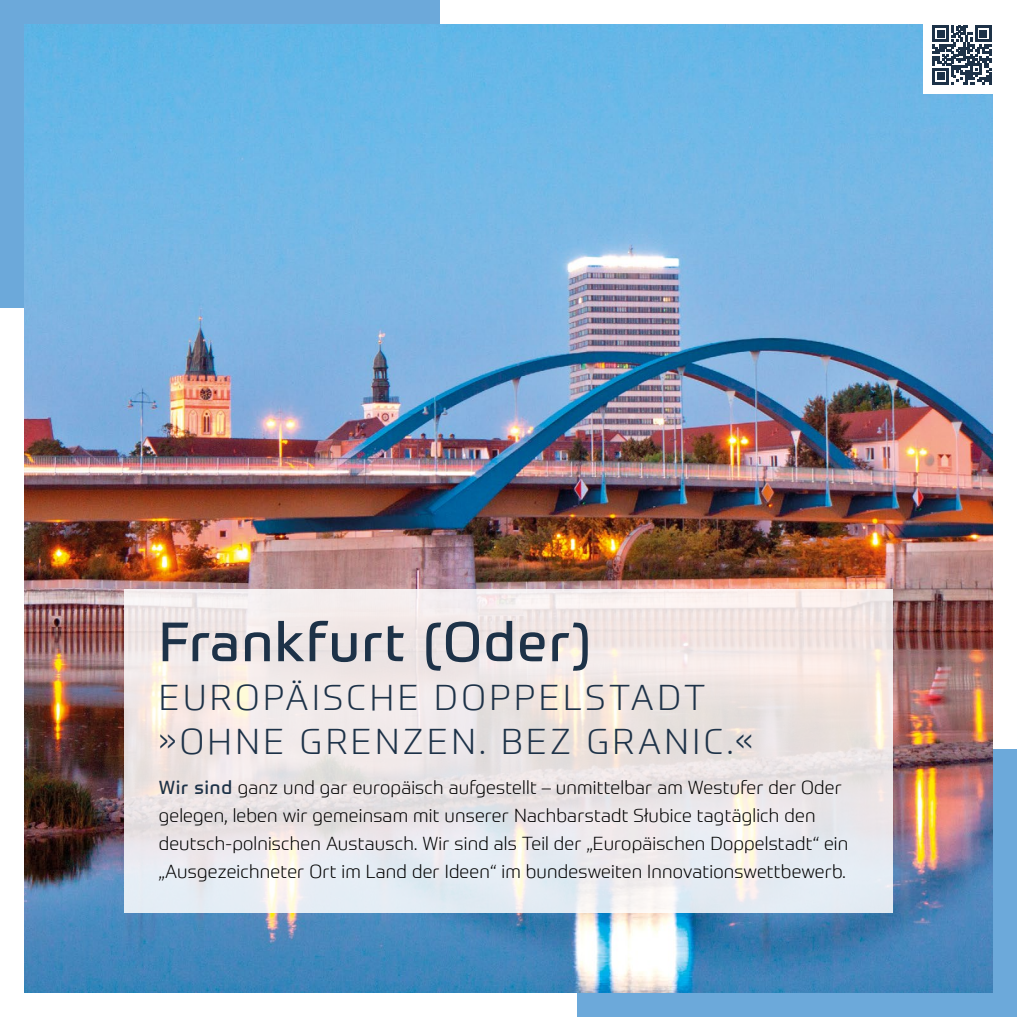
<style>
.page{position:relative;width:1017px;height:1017px;background:#fff}
.page>*{position:absolute;margin:0;border:0;box-sizing:border-box;transform-origin:0 0}
.Headline{font:54.25px "Prometo";letter-spacing:.04em;color:#1d3248}
.Headline-2{font:300 35px/43.8px "Prometo";letter-spacing:.1em;color:#1d3248}
.Text{font:300 18.38px/28px "Prometo";letter-spacing:.01em;color:#000}
.s1{font-weight:400;color:#1d3248}
</style>
<div class="page">
<div style="left:0;top:0;width:439px;height:308px;background:#6ca9da"></div>
<div style="left:578px;top:749px;width:439px;height:268px;background:#6ca9da"></div>
<img style="left:25px;top:25px;width:967px;height:967px">
<svg style="left:124px;top:589px;width:769px;height:324px;background:#ede7e8"></svg>
<div style="left:923px;top:16px;width:78px;height:78px;background:#fff"></div>
<svg style="left:933px;top:26px;width:58px;height:58px"></svg>
<p class="Headline" style="left:159px;top:609px;width:434px">Frankfurt (Oder)</p>
<p class="Headline-2" style="left:159px;top:675px;width:596px">EUROPÄISCHE DOPPELSTADT »OHNE GRENZEN. BEZ GRANIC.«</p>
<p class="Text" style="left:159px;top:773px;width:691px"><span class="s1">Wir sind</span> ganz und gar europäisch aufgestellt – unmittelbar am Westufer der Oder gelegen, leben wir gemeinsam mit unserer Nachbarstadt Słubice tagtäglich den deutsch-polnischen Austausch. Wir sind als Teil der „Europäischen Doppelstadt“ ein „Ausgezeichneter Ort im Land der Ideen“ im bundesweiten Innovationswettbewerb.</p>
</div>
